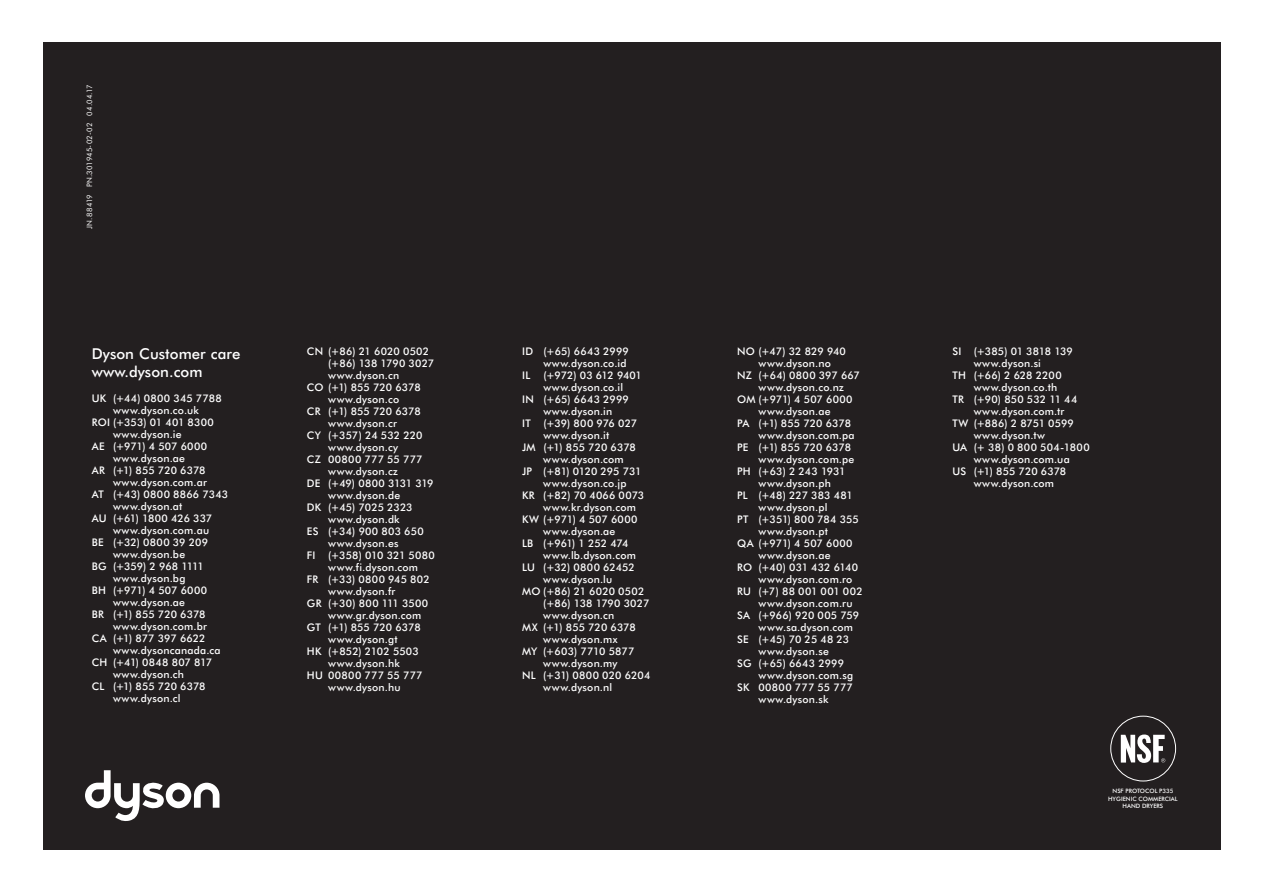
<style>
.page{position:relative;width:1263px;height:893px;background:#fff}
.page>*{position:absolute;margin:0;border:0;box-sizing:border-box;transform-origin:0 0}
.t1{font:500 15px/18px "Futura BT";letter-spacing:.005em;color:#fff}
.t2{font:500 10.5px "Futura BT";letter-spacing:.02em;color:#fff}
.t3{font:500 10.5px "Futura BT";letter-spacing:-.005em;color:#fff}
.t4{font:500 10.5px "Futura BT";letter-spacing:-.01em;color:#fff}
.t5{font:500 10.5px "Futura BT";letter-spacing:-.02em;color:#fff}
.t6{font:7.5px "Futura BT";letter-spacing:.035em;color:#fff}
.t7{font:500 6px/7.2px "Futura BT";color:#fff;text-align:center}
</style>
<div class="page">
<div style="left:43px;top:43px;width:1177px;height:807px;background:#231f20"></div>
<svg style="left:85px;top:770px;width:134px;height:51px"></svg>
<div style="left:1110px;top:716px;width:66px;height:65px;border:1px solid #fff;border-radius:50%"></div>
<svg style="left:1121px;top:734px;width:44px;height:29px"></svg>
<p class="t6" style="left:85px;top:229px;width:146px;rotate:-90deg">JN.88419 PN.301945-02-02 04.04.17</p>
<h1 class="t1" style="left:92px;top:344px;width:150px">Dyson Customer care www.dyson.com</h1>
<p class="t2" style="left:92px;top:392px;width:131px">UK (+44) 0800 345 7788</p>
<p class="t2" style="left:113px;top:404px;width:87px">www.dyson.co.uk</p>
<p class="t2" style="left:92px;top:416px;width:124px">ROI (+353) 01 401 8300</p>
<p class="t2" style="left:113px;top:428px;width:70px">www.dyson.ie</p>
<p class="t2" style="left:92px;top:440px;width:117px">AE (+971) 4 507 6000</p>
<p class="t2" style="left:113px;top:452px;width:74px">www.dyson.ae</p>
<p class="t2" style="left:92px;top:464px;width:115px">AR (+1) 855 720 6378</p>
<p class="t2" style="left:113px;top:476px;width:95px">www.dyson.com.ar</p>
<p class="t2" style="left:92px;top:488px;width:138px">AT (+43) 0800 8866 7343</p>
<p class="t2" style="left:113px;top:500px;width:71px">www.dyson.at</p>
<p class="t2" style="left:92px;top:512px;width:122px">AU (+61) 1800 426 337</p>
<p class="t2" style="left:113px;top:524px;width:98px">www.dyson.com.au</p>
<p class="t2" style="left:92px;top:536px;width:118px">BE (+32) 0800 39 209</p>
<p class="t2" style="left:113px;top:548px;width:74px">www.dyson.be</p>
<p class="t3" style="left:92px;top:560px;width:114px">BG (+359) 2 968 1111</p>
<p class="t2" style="left:113px;top:572px;width:74px">www.dyson.bg</p>
<p class="t2" style="left:92px;top:584px;width:117px">BH (+971) 4 507 6000</p>
<p class="t2" style="left:113px;top:596px;width:74px">www.dyson.ae</p>
<p class="t2" style="left:92px;top:608px;width:115px">BR (+1) 855 720 6378</p>
<p class="t2" style="left:113px;top:620px;width:95px">www.dyson.com.br</p>
<p class="t2" style="left:92px;top:632px;width:115px">CA (+1) 877 397 6622</p>
<p class="t2" style="left:113px;top:644px;width:109px">www.dysoncanada.ca</p>
<p class="t2" style="left:92px;top:656px;width:122px">CH (+41) 0848 807 817</p>
<p class="t2" style="left:113px;top:668px;width:73px">www.dyson.ch</p>
<p class="t2" style="left:92px;top:680px;width:115px">CL (+1) 855 720 6378</p>
<p class="t2" style="left:113px;top:692px;width:69px">www.dyson.cl</p>
<p class="t2" style="left:307px;top:344px;width:124px">CN (+86) 21 6020 0502</p>
<p class="t2" style="left:328px;top:356px;width:108px">(+86) 138 1790 3027</p>
<p class="t2" style="left:328px;top:368px;width:73px">www.dyson.cn</p>
<p class="t2" style="left:307px;top:380px;width:115px">CO (+1) 855 720 6378</p>
<p class="t2" style="left:328px;top:392px;width:73px">www.dyson.co</p>
<p class="t2" style="left:307px;top:404px;width:115px">CR (+1) 855 720 6378</p>
<p class="t2" style="left:328px;top:416px;width:70px">www.dyson.cr</p>
<p class="t2" style="left:307px;top:428px;width:117px">CY (+357) 24 532 220</p>
<p class="t2" style="left:328px;top:440px;width:71px">www.dyson.cy</p>
<p class="t2" style="left:307px;top:452px;width:117px">CZ 00800 777 55 777</p>
<p class="t2" style="left:328px;top:464px;width:71px">www.dyson.cz</p>
<p class="t5" style="left:307px;top:476px;width:128px">DE (+49) 0800 3131 319</p>
<p class="t2" style="left:328px;top:488px;width:74px">www.dyson.de</p>
<p class="t2" style="left:307px;top:500px;width:107px">DK (+45) 7025 2323</p>
<p class="t2" style="left:328px;top:512px;width:73px">www.dyson.dk</p>
<p class="t2" style="left:307px;top:524px;width:118px">ES (+34) 900 803 650</p>
<p class="t2" style="left:328px;top:536px;width:72px">www.dyson.es</p>
<p class="t2" style="left:307px;top:548px;width:129px">FI (+358) 010 321 5080</p>
<p class="t2" style="left:328px;top:560px;width:91px">www.fi.dyson.com</p>
<p class="t2" style="left:307px;top:572px;width:124px">FR (+33) 0800 945 802</p>
<p class="t2" style="left:328px;top:584px;width:69px">www.dyson.fr</p>
<p class="t2" style="left:307px;top:596px;width:123px">GR (+30) 800 111 3500</p>
<p class="t2" style="left:328px;top:608px;width:95px">www.gr.dyson.com</p>
<p class="t2" style="left:307px;top:620px;width:115px">GT (+1) 855 720 6378</p>
<p class="t2" style="left:328px;top:632px;width:71px">www.dyson.gt</p>
<p class="t2" style="left:307px;top:644px;width:114px">HK (+852) 2102 5503</p>
<p class="t2" style="left:328px;top:656px;width:73px">www.dyson.hk</p>
<p class="t2" style="left:307px;top:668px;width:117px">HU 00800 777 55 777</p>
<p class="t2" style="left:328px;top:680px;width:74px">www.dyson.hu</p>
<p class="t2" style="left:522px;top:344px;width:108px">ID (+65) 6643 2999</p>
<p class="t2" style="left:543px;top:356px;width:85px">www.dyson.co.id</p>
<p class="t3" style="left:522px;top:368px;width:121px">IL (+972) 03 612 9401</p>
<p class="t2" style="left:543px;top:380px;width:81px">www.dyson.co.il</p>
<p class="t2" style="left:522px;top:392px;width:108px">IN (+65) 6643 2999</p>
<p class="t2" style="left:543px;top:404px;width:70px">www.dyson.in</p>
<p class="t2" style="left:522px;top:416px;width:117px">IT (+39) 800 976 027</p>
<p class="t2" style="left:543px;top:428px;width:67px">www.dyson.it</p>
<p class="t2" style="left:522px;top:440px;width:115px">JM (+1) 855 720 6378</p>
<p class="t2" style="left:543px;top:452px;width:82px">www.dyson.com</p>
<p class="t4" style="left:522px;top:464px;width:121px">JP (+81) 0120 295 731</p>
<p class="t2" style="left:543px;top:476px;width:85px">www.dyson.co.jp</p>
<p class="t2" style="left:522px;top:488px;width:124px">KR (+82) 70 4066 0073</p>
<p class="t2" style="left:543px;top:500px;width:94px">www.kr.dyson.com</p>
<p class="t2" style="left:522px;top:512px;width:117px">KW (+971) 4 507 6000</p>
<p class="t2" style="left:543px;top:524px;width:74px">www.dyson.ae</p>
<p class="t4" style="left:522px;top:536px;width:108px">LB (+961) 1 252 474</p>
<p class="t2" style="left:543px;top:548px;width:94px">www.lb.dyson.com</p>
<p class="t2" style="left:522px;top:560px;width:114px">LU (+32) 0800 62452</p>
<p class="t2" style="left:543px;top:572px;width:70px">www.dyson.lu</p>
<p class="t2" style="left:522px;top:584px;width:124px">MO (+86) 21 6020 0502</p>
<p class="t2" style="left:543px;top:596px;width:108px">(+86) 138 1790 3027</p>
<p class="t2" style="left:543px;top:608px;width:73px">www.dyson.cn</p>
<p class="t2" style="left:522px;top:620px;width:115px">MX (+1) 855 720 6378</p>
<p class="t2" style="left:543px;top:632px;width:76px">www.dyson.mx</p>
<p class="t2" style="left:522px;top:644px;width:114px">MY (+603) 7710 5877</p>
<p class="t2" style="left:543px;top:656px;width:76px">www.dyson.my</p>
<p class="t2" style="left:522px;top:668px;width:130px">NL (+31) 0800 020 6204</p>
<p class="t2" style="left:543px;top:680px;width:71px">www.dyson.nl</p>
<p class="t2" style="left:737px;top:344px;width:110px">NO (+47) 32 829 940</p>
<p class="t2" style="left:758px;top:356px;width:74px">www.dyson.no</p>
<p class="t2" style="left:737px;top:368px;width:124px">NZ (+64) 0800 397 667</p>
<p class="t2" style="left:758px;top:380px;width:87px">www.dyson.co.nz</p>
<p class="t2" style="left:737px;top:392px;width:117px">OM (+971) 4 507 6000</p>
<p class="t2" style="left:758px;top:404px;width:74px">www.dyson.ae</p>
<p class="t2" style="left:737px;top:416px;width:115px">PA (+1) 855 720 6378</p>
<p class="t2" style="left:758px;top:428px;width:98px">www.dyson.com.pa</p>
<p class="t2" style="left:737px;top:440px;width:115px">PE (+1) 855 720 6378</p>
<p class="t2" style="left:758px;top:452px;width:98px">www.dyson.com.pe</p>
<p class="t2" style="left:737px;top:464px;width:110px">PH (+63) 2 243 1931</p>
<p class="t2" style="left:758px;top:476px;width:74px">www.dyson.ph</p>
<p class="t2" style="left:737px;top:488px;width:117px">PL (+48) 227 383 481</p>
<p class="t2" style="left:758px;top:500px;width:70px">www.dyson.pl</p>
<p class="t2" style="left:737px;top:512px;width:123px">PT (+351) 800 784 355</p>
<p class="t2" style="left:758px;top:524px;width:71px">www.dyson.pt</p>
<p class="t2" style="left:737px;top:536px;width:117px">QA (+971) 4 507 6000</p>
<p class="t2" style="left:758px;top:548px;width:74px">www.dyson.ae</p>
<p class="t2" style="left:737px;top:560px;width:122px">RO (+40) 031 432 6140</p>
<p class="t2" style="left:758px;top:572px;width:95px">www.dyson.com.ro</p>
<p class="t2" style="left:737px;top:584px;width:127px">RU (+7) 88 001 001 002</p>
<p class="t2" style="left:758px;top:596px;width:96px">www.dyson.com.ru</p>
<p class="t2" style="left:737px;top:608px;width:124px">SA (+966) 920 005 759</p>
<p class="t2" style="left:758px;top:620px;width:96px">www.sa.dyson.com</p>
<p class="t2" style="left:737px;top:632px;width:113px">SE (+45) 70 25 48 23</p>
<p class="t2" style="left:758px;top:644px;width:72px">www.dyson.se</p>
<p class="t2" style="left:737px;top:656px;width:108px">SG (+65) 6643 2999</p>
<p class="t2" style="left:758px;top:668px;width:96px">www.dyson.com.sg</p>
<p class="t2" style="left:737px;top:680px;width:117px">SK 00800 777 55 777</p>
<p class="t2" style="left:758px;top:692px;width:72px">www.dyson.sk</p>
<p class="t2" style="left:952px;top:344px;width:122px">SI (+385) 01 3818 139</p>
<p class="t2" style="left:974px;top:356px;width:69px">www.dyson.si</p>
<p class="t2" style="left:952px;top:368px;width:111px">TH (+66) 2 628 2200</p>
<p class="t2" style="left:974px;top:380px;width:85px">www.dyson.co.th</p>
<p class="t2" style="left:952px;top:392px;width:126px">TR (+90) 850 532 11 44</p>
<p class="t2" style="left:974px;top:404px;width:92px">www.dyson.com.tr</p>
<p class="t2" style="left:952px;top:416px;width:123px">TW (+886) 2 8751 0599</p>
<p class="t2" style="left:974px;top:428px;width:73px">www.dyson.tw</p>
<p class="t2" style="left:952px;top:440px;width:139px">UA (+ 38) 0 800 504-1800</p>
<p class="t2" style="left:974px;top:452px;width:98px">www.dyson.com.ua</p>
<p class="t2" style="left:952px;top:464px;width:115px">US (+1) 855 720 6378</p>
<p class="t2" style="left:974px;top:476px;width:82px">www.dyson.com</p>
<p class="t7" style="left:1108px;top:787px;width:71px">NSF PROTOCOL P335<br>HYGIENIC COMMERCIAL<br>HAND DRYERS</p>
</div>
